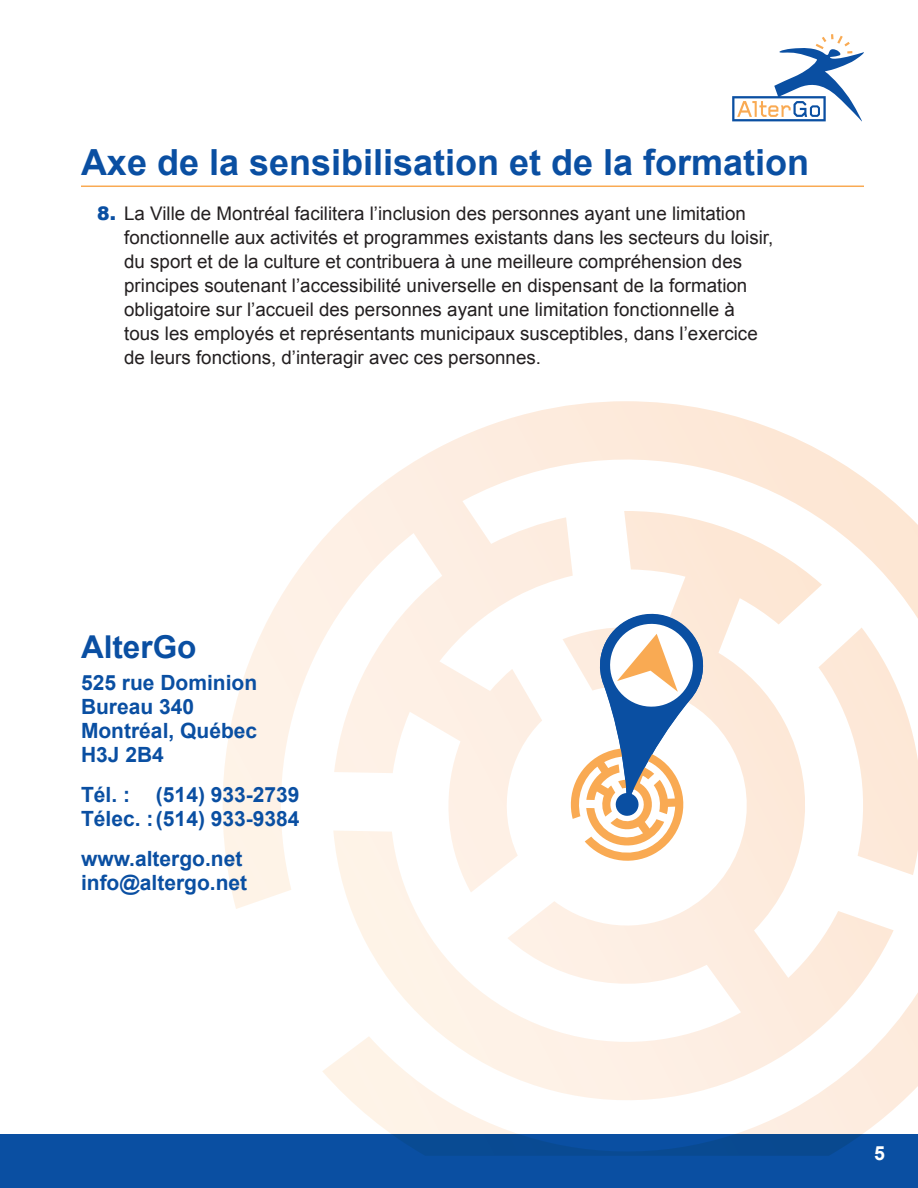
<style>
.page{position:relative;width:918px;height:1188px;background:#fff}
.page>*{position:absolute;margin:0;border:0;box-sizing:border-box;transform-origin:0 0}
.page_1_sous-titre{font:700 36px "Arial";color:#0a4fa2}
.paragraphe_énumérati{font:700 31.5px "Arial";color:#0a4fa2}
.paragraphe_énumérati-2{font:700 21px/24px "Arial";color:#0a4fa2}
.t1{font:700 19.5px "Arial";color:#fff}
.paragraphe_énumérati-3{font:18.75px/24px "Arial";color:#231f20}
.s1{font-weight:900;color:#0a4fa2}
</style>
<div class="page">
<svg style="left:223px;top:401px;width:695px;height:733px"></svg>
<div style="left:0;top:1134px;width:918px;height:54px;background:#0a4fa2"></div>
<hr style="left:81px;top:186px;width:783px;height:1px;background:#f9aa53">
<svg style="left:732px;top:34px;width:132px;height:88px"></svg>
<svg style="left:566px;top:610px;width:141px;height:257px"></svg>
<p class="page_1_sous-titre" style="left:81px;top:138px;width:730px">Axe de la sensibilisation et de la formation</p>
<p class="paragraphe_énumérati-3" style="left:124px;top:202px;width:651px;text-indent:-27px"><span class="s1">8.</span> La Ville de Montréal facilitera l’inclusion des personnes ayant une limitation fonctionnelle aux activités et programmes existants dans les secteurs du loisir, du sport et de la culture et contribuera à une meilleure compréhension des principes soutenant l’accessibilité universelle en dispensant de la formation obligatoire sur l’accueil des personnes ayant une limitation fonctionnelle à tous les employés et représentants municipaux susceptibles, dans l’exercice de leurs fonctions, d’interagir avec ces personnes.</p>
<p class="paragraphe_énumérati" style="left:81px;top:626px;width:117px">AlterGo</p>
<p class="paragraphe_énumérati-2" style="left:81px;top:671px;width:178px">525 rue Dominion<br>Bureau 340<br>Montréal, Québec<br>H3J 2B4</p>
<p class="paragraphe_énumérati-2" style="left:81px;top:783px;width:220px">Tél. : (514) 933-2739<br>Télec. :(514) 933-9384</p>
<p class="paragraphe_énumérati-2" style="left:81px;top:847px;width:168px">www.altergo.net info@altergo.net</p>
<p class="t1" style="left:874px;top:1140px;width:12px">5</p>
</div>
